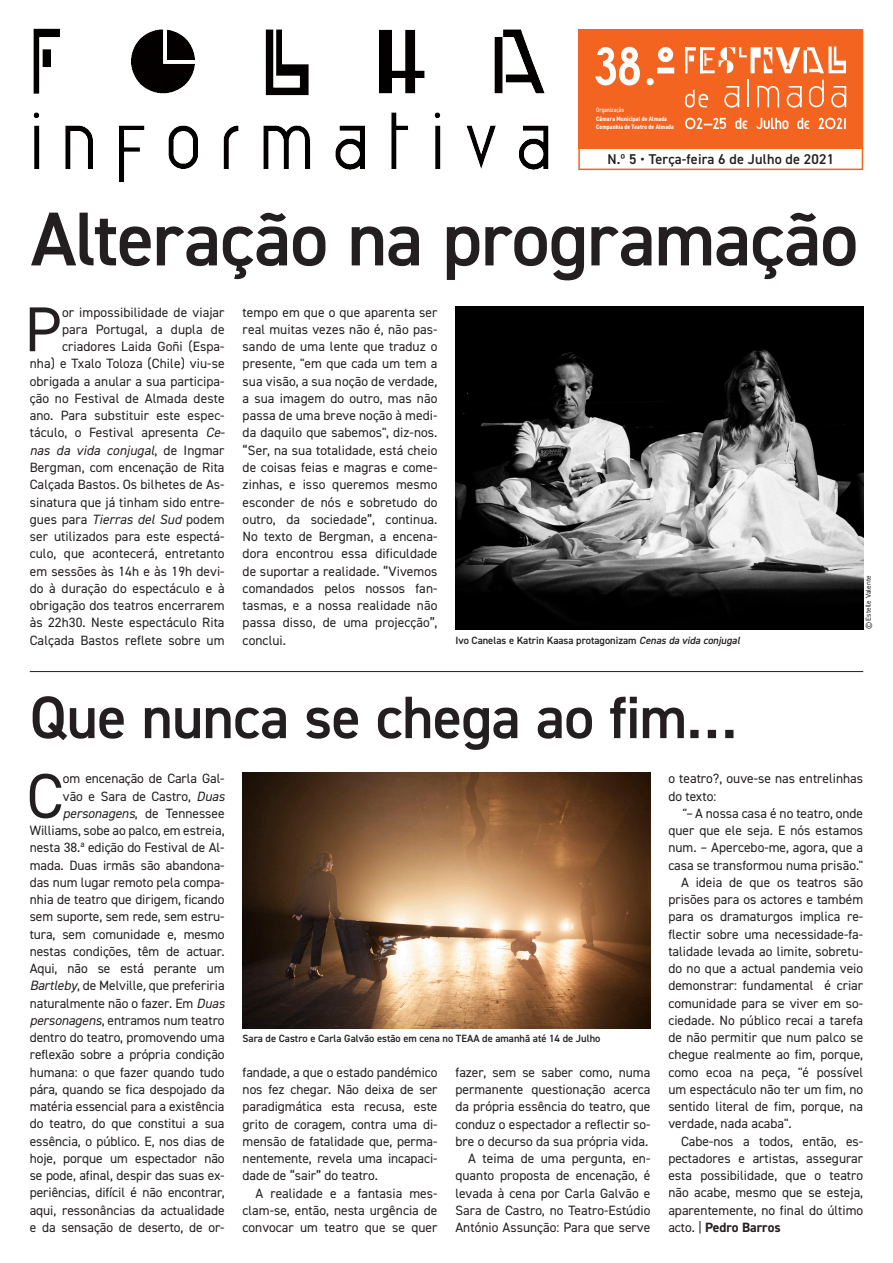
<style>
.page{position:relative;width:893px;height:1263px;background:#fff}
.page>*{position:absolute;margin:0;border:0;box-sizing:border-box;transform-origin:0 0}
.t1{font:600 76.5px "DIN2014";letter-spacing:-.015em;color:#231f20}
.corpo_de_texto_FI_20{font:63.45px "DIN2014";color:#231f20}
.t2{font:600 60px "DIN2014";letter-spacing:-.015em;color:#231f20}
.t3{font:600 14.25px "DIN2014";letter-spacing:.01em;color:#231f20}
.corpo_de_texto_FI_20-2{font:13.5px/17.2px "DIN2014";color:#231f20;text-align:justify}
.legenda{font:600 10.5px "DIN2014";color:#231f20}
.t4{font:7.2px "DIN2014";color:#231f20}
.t5{font:700 condensed 6.45px "DIN2014";letter-spacing:.02em;color:#fff}
.t6{font:condensed 6.45px "DIN2014";letter-spacing:.02em;color:#fff}
.s1{font-style:italic}
.s2{font-weight:700}
</style>
<div class="page">
<div style="left:578px;top:30px;width:285px;height:140px;border:2px solid #f36421"></div>
<div style="left:578px;top:30px;width:285px;height:119px;background:#f36421"></div>
<img style="left:33px;top:28px;width:550px;height:68px">
<img style="left:33px;top:112px;width:550px;height:70px">
<svg style="left:685px;top:46px;width:161px;height:27px"></svg>
<svg style="left:685px;top:90px;width:23px;height:18px"></svg>
<svg style="left:724px;top:86px;width:15px;height:22px"></svg>
<hr style="left:747px;top:80px;width:2px;height:27px;background:#fff">
<svg style="left:757px;top:86px;width:22px;height:21px"></svg>
<svg style="left:787px;top:86px;width:15px;height:22px"></svg>
<svg style="left:809px;top:80px;width:15px;height:27px"></svg>
<svg style="left:831px;top:86px;width:15px;height:22px"></svg>
<svg style="left:595px;top:47px;width:79px;height:38px"></svg>
<svg style="left:685px;top:118px;width:161px;height:11px"></svg>
<img style="left:243px;top:773px;width:407px;height:255px">
<hr style="left:30px;top:671px;width:833px;height:1px;background:#231f20">
<img style="left:455px;top:306px;width:408px;height:323px">
<p class="t6" style="left:596px;top:106px;width:29px">Organização</p>
<p class="t5" style="left:596px;top:114px;width:72px">Câmara Municipal de Almada</p>
<p class="t5" style="left:596px;top:122px;width:79px">Companhia de Teatro de Almada</p>
<p class="t3" style="left:607px;top:150px;width:228px">N.º 5 • Terça-feira 6 de Julho de 2021</p>
<p class="t1" style="left:31px;top:188px;width:829px">Alteração na programação</p>
<p class="corpo_de_texto_FI_20-2" style="left:30px;top:303px;width:197px;text-align:right">or impossibilidade de viajar<br>para Portugal, a dupla de criadores Laida Goñi (Espa-<br>nha) e Txalo Toloza (Chile) viu-se obrigada a anular a sua participa&shy;ção no Festival de Almada deste ano. Para substituir este espec&shy;táculo, o Festival apresenta <span class="s1">Ce&shy;nas da vida conjugal</span>, de Ingmar<br>Bergman, com encenação de Rita<br>Calçada Bastos. Os bilhetes de As&shy;sinatura que já tinham sido entre&shy;gues para <span class="s1">Tierras del Sud</span> podem ser utilizados para este espectá&shy;culo, que acontecerá, entretanto em sessões às 14h e às 19h devi&shy;do à duração do espectáculo e à obrigação dos teatros encerrarem às 22h30. Neste espectáculo Rita<br>Calçada Bastos reflete sobre um</p>
<p class="corpo_de_texto_FI_20-2" style="left:243px;top:303px;width:196px">tempo em que o que aparenta ser real muitas vezes não é, não pas&shy;sando de uma lente que traduz o presente, "em que cada um tem a sua visão, a sua noção de verdade, a sua imagem do outro, mas não passa de uma breve noção à medi&shy;da daquilo que sabemos", diz-nos. “Ser, na sua totalidade, está cheio de coisas feias e magras e come&shy;zinhas, e isso queremos mesmo esconder de nós e sobretudo do outro, da sociedade”, continua.<br>No texto de Bergman, a encena&shy;dora encontrou essa dificuldade de suportar a realidade. “Vivemos comandados pelos nossos fan&shy;tasmas, e a nossa realidade não passa disso, de uma projecção”, conclui.</p>
<p class="corpo_de_texto_FI_20" style="left:24px;top:290px;width:39px">P</p>
<p class="legenda" style="left:455px;top:633px;width:286px">Ivo Canelas e Katrin Kaasa protagonizam <span class="s1">Cenas da vida conjugal</span></p>
<p class="t4" style="left:864px;top:629px;width:55px;rotate:-90deg">© Estelle Valente</p>
<p class="t2" style="left:30px;top:678px;width:709px">Que nunca se chega ao fim…</p>
<p class="corpo_de_texto_FI_20-2" style="left:668px;top:770px;width:196px">o teatro?, ouve-se nas entrelinhas do texto:</p>
<p class="corpo_de_texto_FI_20-2" style="left:668px;top:804px;width:196px;text-indent:13px"><span class="s1">"–</span> A nossa casa é no teatro, onde quer que ele seja. E nós estamos num. – Apercebo-me, agora, que a casa se transformou numa prisão."</p>
<p class="corpo_de_texto_FI_20-2" style="left:668px;top:873px;width:196px;text-indent:13px">A ideia de que os teatros são prisões para os actores e também para os dramaturgos implica re&shy;flectir sobre uma necessidade-fa&shy;talidade levada ao limite, sobretu&shy;do no que a actual pandemia veio demonstrar: fundamental é criar comunidade para se viver em so&shy;ciedade. No público recai a tarefa de não permitir que num palco se chegue realmente ao fim, porque, como ecoa na peça, "é possível um espectáculo não ter um fim, no sentido literal de fim, porque, na verdade, nada acaba"<span class="s1">.</span></p>
<p class="corpo_de_texto_FI_20-2" style="left:668px;top:1132px;width:196px;text-indent:13px">Cabe-nos a todos, então, es&shy;pectadores e artistas, assegurar esta possibilidade, que o teatro não acabe, mesmo que se esteja, aparentemente, no final do último acto. | <span class="s2">Pedro Barros</span></p>
<p class="corpo_de_texto_FI_20" style="left:27px;top:756px;width:38px">C</p>
<p class="corpo_de_texto_FI_20-2" style="left:30px;top:770px;width:196px;text-align:right">om encenação de Carla Gal-<br>vão e Sara de Castro, <span class="s1">Duas personagens</span>, de Tennessee<br>Williams, sobe ao palco, em estreia, nesta 38.ª edição do Festival de Al&shy;mada. Duas irmãs são abandona&shy;das num lugar remoto pela compa&shy;nhia de teatro que dirigem, ficando sem suporte, sem rede, sem estru&shy;tura, sem comunidade e, mesmo nestas condições, têm de actuar.<br>Aqui, não se está perante um<br><span class="s1">Bartleby</span>, de Melville<span class="s1">,</span> que preferiria naturalmente não o fazer. Em <span class="s1">Duas personagens</span>, entramos num teatro dentro do teatro, promovendo uma reflexão sobre a própria condição humana: o que fazer quando tudo pára, quando se fica despojado da matéria essencial para a existência do teatro, do que constitui a sua essência, o público. E, nos dias de hoje, porque um espectador não se pode, afinal, despir das suas ex&shy;periências, difícil é não encontrar, aqui, ressonâncias da actualidade e da sensação de deserto, de or-</p>
<p class="legenda" style="left:243px;top:1031px;width:359px">Sara de Castro e Carla Galvão estão em cena no TEAA de amanhã até 14 de Julho</p>
<p class="corpo_de_texto_FI_20-2" style="left:243px;top:1063px;width:196px">fandade, a que o estado pandémico nos fez chegar. Não deixa de ser paradigmática esta recusa, este grito de coragem, contra uma di&shy;mensão de fatalidade que, perma&shy;nentemente, revela uma incapaci&shy;dade de “sair” do teatro.</p>
<p class="corpo_de_texto_FI_20-2" style="left:243px;top:1184px;width:196px;text-indent:13px">A realidade e a fantasia mes&shy;clam-se, então, nesta urgência de convocar um teatro que se quer</p>
<p class="corpo_de_texto_FI_20-2" style="left:455px;top:1063px;width:196px">fazer, sem se saber como, numa permanente questionação acerca da própria essência do teatro, que conduz o espectador a reflectir so&shy;bre o decurso da sua própria vida.</p>
<p class="corpo_de_texto_FI_20-2" style="left:455px;top:1149px;width:196px;text-indent:13px">A teima de uma pergunta, en&shy;quanto proposta de encenação, é levada à cena por Carla Galvão e Sara de Castro, no Teatro-Estúdio António Assunção: Para que serve</p>
</div>
